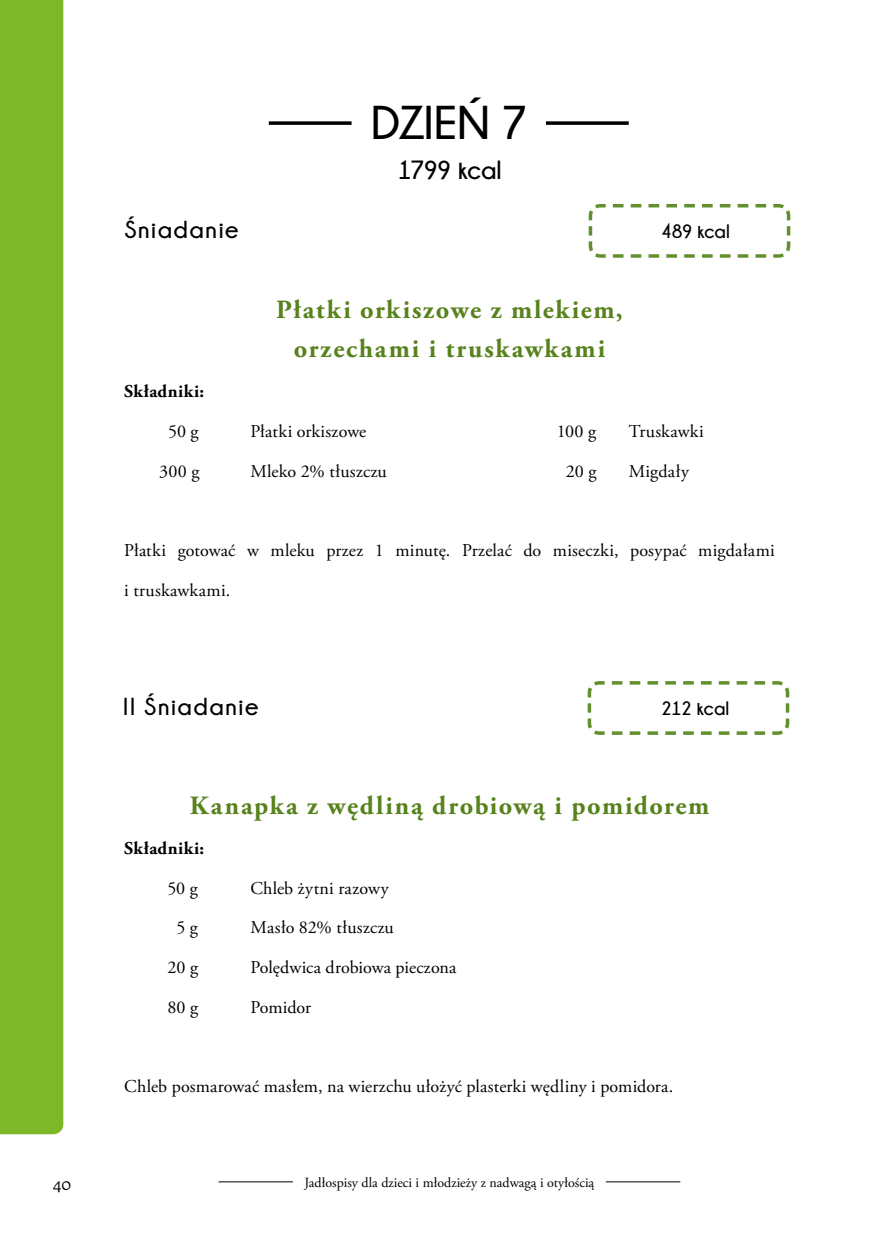
<style>
.page{position:relative;width:874px;height:1241px;background:#fff}
.page>*{position:absolute;margin:0;border:0;box-sizing:border-box;transform-origin:0 0}
.t1{font:700 47.25px "Champagne&Limousines";letter-spacing:-.005em;color:#000}
.t2{font:700 26.25px/39.7px "Adobe Garamond Pro";letter-spacing:.065em;color:#57821c;text-align:center}
.t3{font:700 26.25px "Champagne&Limousines";letter-spacing:-.025em;color:#000}
.t4{font:700 24.5px "Champagne&Limousines";letter-spacing:.065em;color:#000}
.t5{font:700 19.43px "Champagne&Limousines";letter-spacing:-.005em;color:#000}
.t6{font:18.03px "Adobe Garamond Pro";letter-spacing:.01em;color:#000}
.t7{font:700 18.03px "Adobe Garamond Pro";letter-spacing:.025em;color:#000}
.t8{font:18.03px "Adobe Garamond Pro";letter-spacing:-.01em;color:#000}
.t9{font:17.5px "Garibaldi";color:#000}
.t10{font:14px "Adobe Garamond Pro";color:#000}
</style>
<div class="page">
<div style="left:0;top:0;width:63px;height:1134px;background:#7db828"></div>
<hr style="left:218px;top:1181px;width:75px;height:1px;background:#000">
<hr style="left:605px;top:1181px;width:75px;height:1px;background:#000">
<svg style="left:587px;top:681px;width:203px;height:54px"></svg>
<svg style="left:588px;top:204px;width:203px;height:54px"></svg>
<svg style="left:268px;top:121px;width:83px;height:4px"></svg>
<svg style="left:545px;top:121px;width:83px;height:4px"></svg>
<h3 class="t4" style="left:124px;top:216px;width:116px">Śniadanie</h3>
<h1 class="t1" style="left:371px;top:97px;width:158px">DZIEŃ 7</h1>
<h2 class="t3" style="left:397px;top:155px;width:106px">1799 kcal</h2>
<h2 class="t2" style="left:276px;top:290px;width:348px">Płatki orkiszowe z mlekiem, orzechami i truskawkami</h2>
<p class="t5" style="left:660px;top:221px;width:70px">489 kcal</p>
<p class="t7" style="left:124px;top:381px;width:81px">Składniki:</p>
<p class="t6" style="left:168px;top:420px;width:32px">50 g</p>
<p class="t6" style="left:250px;top:420px;width:117px">Płatki orkiszowe</p>
<p class="t6" style="left:556px;top:420px;width:41px">100 g</p>
<p class="t6" style="left:628px;top:420px;width:76px">Truskawki</p>
<p class="t6" style="left:159px;top:460px;width:42px">300 g</p>
<p class="t6" style="left:250px;top:460px;width:138px">Mleko 2% tłuszczu</p>
<p class="t6" style="left:565px;top:460px;width:32px">20 g</p>
<p class="t6" style="left:628px;top:460px;width:62px">Migdały</p>
<p class="t6" style="left:124px;top:539px;width:651px">Płatki gotować w mleku przez 1 minutę. Przelać do miseczki, posypać migdałami</p>
<p class="t6" style="left:124px;top:579px;width:107px">i truskawkami.</p>
<h3 class="t4" style="left:123px;top:692px;width:137px">II Śniadanie</h3>
<p class="t5" style="left:660px;top:697px;width:70px">212 kcal</p>
<h2 class="t2" style="left:190px;top:786px;width:521px">Kanapka z wędliną drobiową i pomidorem</h2>
<p class="t7" style="left:124px;top:837px;width:81px">Składniki:</p>
<p class="t6" style="left:167px;top:876px;width:32px">50 g</p>
<p class="t6" style="left:250px;top:876px;width:140px">Chleb żytni razowy</p>
<p class="t6" style="left:176px;top:916px;width:23px">5 g</p>
<p class="t6" style="left:250px;top:916px;width:145px">Masło 82% tłuszczu</p>
<p class="t6" style="left:167px;top:956px;width:32px">20 g</p>
<p class="t6" style="left:250px;top:956px;width:207px">Polędwica drobiowa pieczona</p>
<p class="t6" style="left:167px;top:995px;width:32px">80 g</p>
<p class="t8" style="left:250px;top:995px;width:62px">Pomidor</p>
<p class="t6" style="left:124px;top:1075px;width:550px">Chleb posmarować masłem, na wierzchu ułożyć plasterki wędliny i pomidora.</p>
<p class="t9" style="left:53px;top:1173px;width:20px">40</p>
<p class="t10" style="left:304px;top:1174px;width:291px">Jadłospisy dla dzieci i młodzieży z nadwagą i otyłością</p>
</div>
